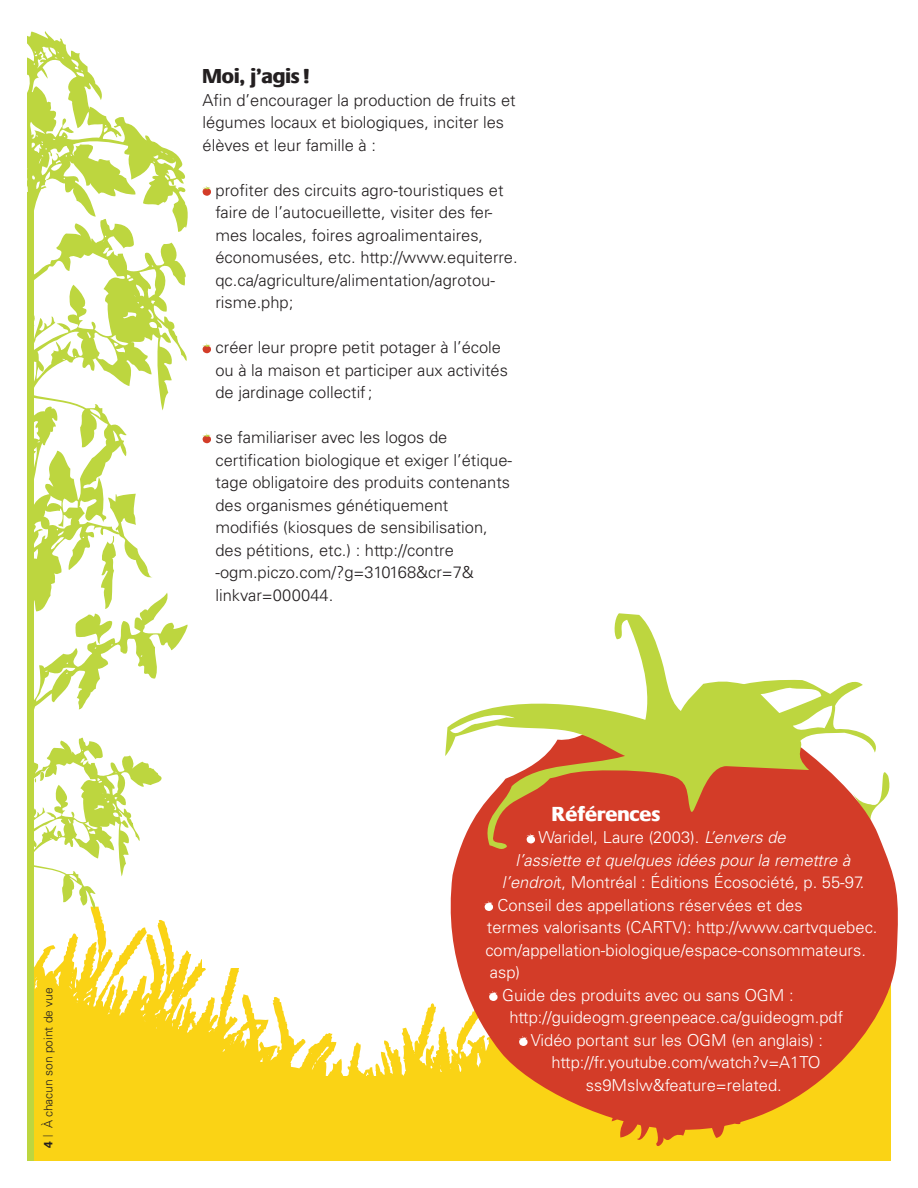
<style>
.page{position:relative;width:918px;height:1188px;background:#fff}
.page>*{position:absolute;margin:0;border:0;box-sizing:border-box;transform-origin:0 0}
.t1{font:800 21px "Praxis";color:#231f20}
.t2{font:800 21px "Praxis";color:#fff}
.t3{font:300 16.5px/22.5px "Univers";color:#231f20}
.t4{font:300 16.5px "Univers";color:#fff}
.t5{font:italic 300 16.5px "Univers";color:#fff}
.t6{font:300 12px "Univers";color:#231f20}
.s1{font-style:italic}
</style>
<div class="page">
<svg style="left:336px;top:1042px;width:38px;height:35px"></svg>
<svg style="left:374px;top:1003px;width:68px;height:74px"></svg>
<svg style="left:190px;top:953px;width:146px;height:124px"></svg>
<div style="left:28px;top:1077px;width:863px;height:84px;background:#fad315"></div>
<svg style="left:27px;top:31px;width:161px;height:373px"></svg>
<svg style="left:34px;top:404px;width:156px;height:673px"></svg>
<svg style="left:75px;top:534px;width:41px;height:110px"></svg>
<svg style="left:34px;top:738px;width:128px;height:171px"></svg>
<div style="left:0;top:192px;width:34px;height:973px;background:#bdd63f"></div>
<div style="left:0;top:0;width:27px;height:1180px;background:#fff"></div>
<div style="left:0;top:1161px;width:918px;height:27px;background:#fff"></div>
<div style="left:202px;top:68px;width:320px;height:900px;background:#fff"></div>
<svg style="left:202px;top:186px;width:9px;height:10px"></svg>
<svg style="left:202px;top:344px;width:9px;height:9px"></svg>
<svg style="left:202px;top:434px;width:9px;height:9px"></svg>
<svg style="left:442px;top:772px;width:456px;height:340px;fill:#d33c28"></svg>
<svg style="left:594px;top:909px;width:185px;height:237px;background:#d64826"></svg>
<svg style="left:445px;top:613px;width:436px;height:239px"></svg>
<svg style="left:526px;top:834px;width:9px;height:10px"></svg>
<svg style="left:484px;top:901px;width:9px;height:10px"></svg>
<svg style="left:489px;top:991px;width:9px;height:10px"></svg>
<svg style="left:519px;top:1035px;width:9px;height:11px"></svg>
<p class="t6" style="left:41px;top:1137px;width:151px;rotate:-90deg"><sup>|</sup> À chacun son point de vue</p>
<p class="t1" style="left:202px;top:65px;width:108px">Moi, j’agis !</p>
<p class="t3" style="left:202px;top:89px;width:315px">Afin d’encourager la production de fruits et légumes locaux et biologiques, inciter les élèves et leur famille à :</p>
<p class="t3" style="left:215px;top:179px;width:304px">profiter des circuits agro-touristiques et faire de l’autocueillette, visiter des fer&shy;mes locales, foires agroalimentaires, économusées, etc. http://www.equiterre. qc.ca/agriculture/alimentation/agrotou&shy;risme.php;</p>
<p class="t3" style="left:215px;top:336px;width:294px">créer leur propre petit potager à l’école ou à la maison et participer aux activités de jardinage collectif;</p>
<p class="t3" style="left:215px;top:426px;width:298px">se familiariser avec les logos de certification biologique et exiger l’étique&shy;tage obligatoire des produits contenants des organismes génétiquement modifiés (kiosques de sensibilisation, des pétitions, etc.) : http://contre -ogm.piczo.com/?g=310168&amp;cr=7&amp; linkvar=000044.</p>
<p class="t2" style="left:552px;top:802px;width:110px">Références</p>
<p class="t4" style="left:538px;top:828px;width:249px">Waridel, Laure (2003). <span class="s1">L’envers de</span></p>
<p class="t5" style="left:515px;top:850px;width:336px">l’assiette et quelques idées pour la remettre à</p>
<p class="t4" style="left:502px;top:873px;width:364px"><span class="s1">l’endroi</span>t, Montréal : Éditions Écosociété, p. 55-97.</p>
<p class="t4" style="left:498px;top:895px;width:307px">Conseil des appellations réservées et des</p>
<p class="t4" style="left:487px;top:918px;width:392px">termes valorisants (CARTV): http://www.cartvquebec.</p>
<p class="t4" style="left:485px;top:940px;width:382px">com/appellation-biologique/espace-consommateurs.</p>
<p class="t4" style="left:490px;top:963px;width:32px">asp)</p>
<p class="t4" style="left:502px;top:985px;width:293px">Guide des produits avec ou sans OGM :</p>
<p class="t4" style="left:509px;top:1008px;width:335px">http://guideogm.greenpeace.ca/guideogm.pdf</p>
<p class="t4" style="left:531px;top:1030px;width:294px">Vidéo portant sur les OGM (en anglais) :</p>
<p class="t4" style="left:551px;top:1053px;width:271px">http://fr.youtube.com/watch?v=A1TO</p>
<p class="t4" style="left:586px;top:1075px;width:197px">ss9Mslw&amp;feature=related.</p>
</div>
